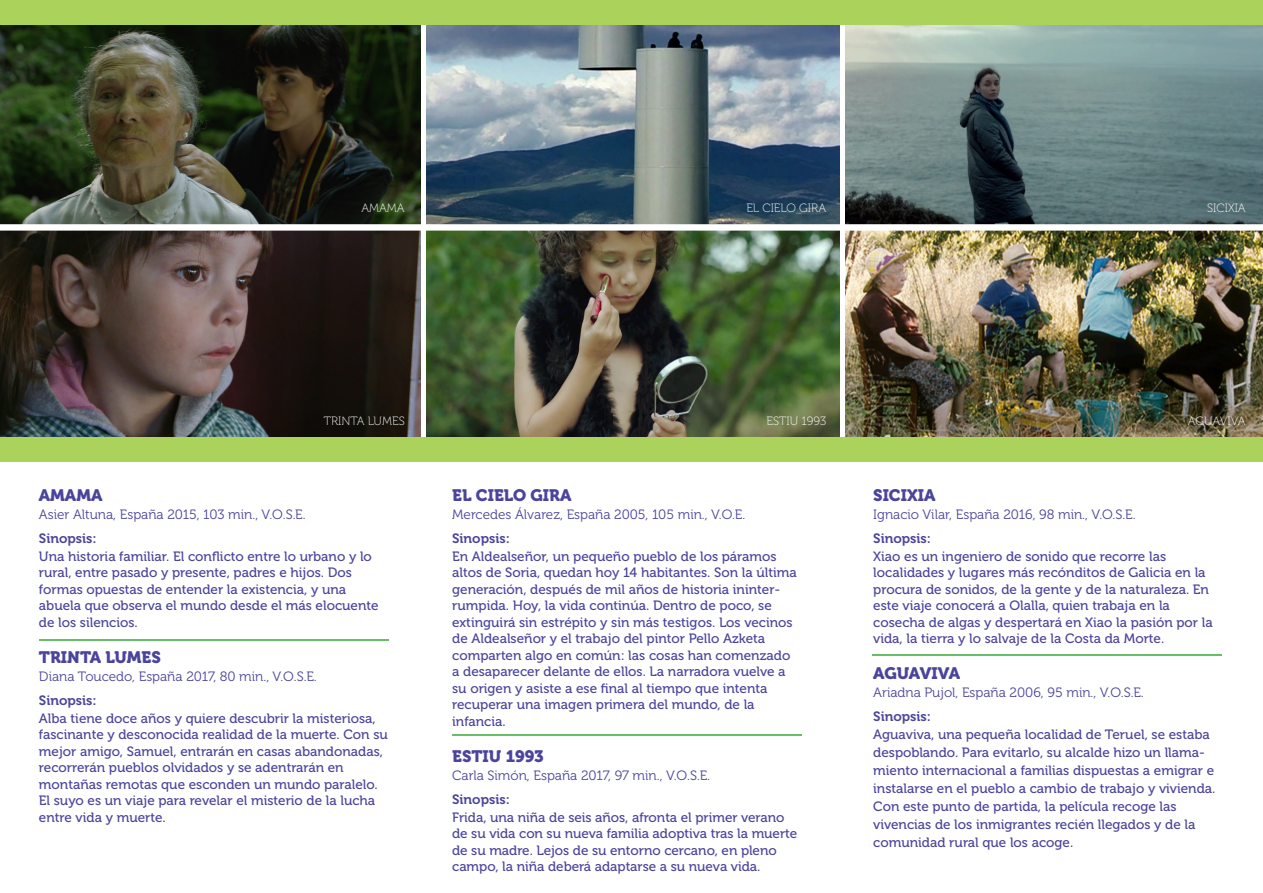
<style>
.page{position:relative;width:1263px;height:893px;background:#fff}
.page>*{position:absolute;margin:0;border:0;box-sizing:border-box;transform-origin:0 0}
.t1{font:16.5px "Museo 900";color:#4a449c}
.t2{font:13.5px/16.5px "Museo 500";color:#4a449c}
.t3{font:13.5px "Museo 300";color:#4a449c}
.t4{font:13.5px "Museo 700";color:#4a449c}
.t5{font:12px "Museo 100";color:#fff}
</style>
<div class="page">
<img style="left:0;top:25px;width:420px;height:412px">
<img style="left:427px;top:25px;width:413px;height:412px">
<img style="left:846px;top:25px;width:417px;height:412px">
<div style="left:0;top:224px;width:1263px;height:7px;background:#fff"></div>
<div style="left:0;top:0;width:1263px;height:25px;background:#abd25a"></div>
<div style="left:0;top:437px;width:1263px;height:25px;background:#abd25a"></div>
<hr style="left:39px;top:639px;width:349px;height:2px;background:#67bf6a">
<hr style="left:873px;top:654px;width:349px;height:2px;background:#67bf6a">
<hr style="left:452px;top:735px;width:349px;height:1px;background:#67bf6a">
<p class="t5" style="left:361px;top:201px;width:45px">AMAMA</p>
<p class="t5" style="left:746px;top:201px;width:81px">EL CIELO GIRA</p>
<p class="t5" style="left:1207px;top:201px;width:40px">SICIXIA</p>
<p class="t5" style="left:324px;top:415px;width:82px">TRINTA LUMES</p>
<p class="t1" style="left:39px;top:486px;width:65px">AMAMA</p>
<p class="t3" style="left:39px;top:507px;width:268px">Asier Altuna, España 2015, 103 min., V.O.S.E.</p>
<p class="t4" style="left:39px;top:531px;width:59px">Sinopsis:</p>
<p class="t2" style="left:39px;top:548px;width:341px">Una historia familiar. El conflicto entre lo urbano y lo rural, entre pasado y presente, padres e hijos. Dos formas opuestas de entender la existencia, y una abuela que observa el mundo desde el más elocuente de los silencios.</p>
<p class="t1" style="left:39px;top:648px;width:123px">TRINTA LUMES</p>
<p class="t3" style="left:39px;top:669px;width:279px">Diana Toucedo, España 2017, 80 min., V.O.S.E.</p>
<p class="t4" style="left:39px;top:693px;width:59px">Sinopsis:</p>
<p class="t2" style="left:39px;top:710px;width:350px">Alba tiene doce años y quiere descubrir la misteriosa, fascinante y desconocida realidad de la muerte. Con su mejor amigo, Samuel, entrarán en casas abandonadas, recorrerán pueblos olvidados y se adentrarán en montañas remotas que esconden un mundo paralelo.<br>El suyo es un viaje para revelar el misterio de la lucha entre vida y muerte.</p>
<p class="t5" style="left:767px;top:415px;width:61px">ESTIU 1993</p>
<p class="t1" style="left:452px;top:486px;width:121px">EL CIELO GIRA</p>
<p class="t3" style="left:452px;top:507px;width:295px">Mercedes Álvarez, España 2005, 105 min., V.O.E.</p>
<p class="t4" style="left:452px;top:531px;width:59px">Sinopsis:</p>
<p class="t2" style="left:452px;top:548px;width:346px">En Aldealseñor, un pequeño pueblo de los páramos altos de Soria, quedan hoy 14 habitantes. Son la última generación, después de mil años de historia ininter&shy;rumpida. Hoy, la vida continúa. Dentro de poco, se extinguirá sin estrépito y sin más testigos. Los vecinos de Aldealseñor y el trabajo del pintor Pello Azketa comparten algo en común: las cosas han comenzado a desaparecer delante de ellos. La narradora vuelve a su origen y asiste a ese final al tiempo que intenta recuperar una imagen primera del mundo, de la infancia.</p>
<p class="t1" style="left:452px;top:747px;width:93px">ESTIU 1993</p>
<p class="t3" style="left:452px;top:768px;width:259px">Carla Simón, España 2017, 97 min., V.O.S.E.</p>
<p class="t4" style="left:452px;top:792px;width:59px">Sinopsis:</p>
<p class="t2" style="left:452px;top:809px;width:347px">Frida, una niña de seis años, afronta el primer verano de su vida con su nueva familia adoptiva tras la muerte de su madre. Lejos de su entorno cercano, en pleno campo, la niña deberá adaptarse a su nueva vida.</p>
<p class="t5" style="left:1188px;top:415px;width:59px">AGUAVIVA</p>
<p class="t1" style="left:873px;top:486px;width:64px">SICIXIA</p>
<p class="t3" style="left:873px;top:507px;width:264px">Ignacio Vilar, España 2016, 98 min., V.O.S.E.</p>
<p class="t4" style="left:873px;top:531px;width:59px">Sinopsis:</p>
<p class="t2" style="left:873px;top:548px;width:341px">Xiao es un ingeniero de sonido que recorre las localidades y lugares más recónditos de Galicia en la procura de sonidos, de la gente y de la naturaleza. En este viaje conocerá a Olalla, quien trabaja en la cosecha de algas y despertará en Xiao la pasión por la vida, la tierra y lo salvaje de la Costa da Morte.</p>
<p class="t1" style="left:873px;top:664px;width:89px">AGUAVIVA</p>
<p class="t3" style="left:873px;top:685px;width:272px">Ariadna Pujol, España 2006, 95 min., V.O.S.E.</p>
<p class="t4" style="left:873px;top:709px;width:59px">Sinopsis:</p>
<p class="t2" style="left:873px;top:726px;width:344px;line-height:18px">Aguaviva, una pequeña localidad de Teruel, se estaba despoblando. Para evitarlo, su alcalde hizo un llama&shy;miento internacional a familias dispuestas a emigrar e instalarse en el pueblo a cambio de trabajo y vivienda.<br>Con este punto de partida, la película recoge las vivencias de los inmigrantes recién llegados y de la comunidad rural que los acoge.</p>
</div>
